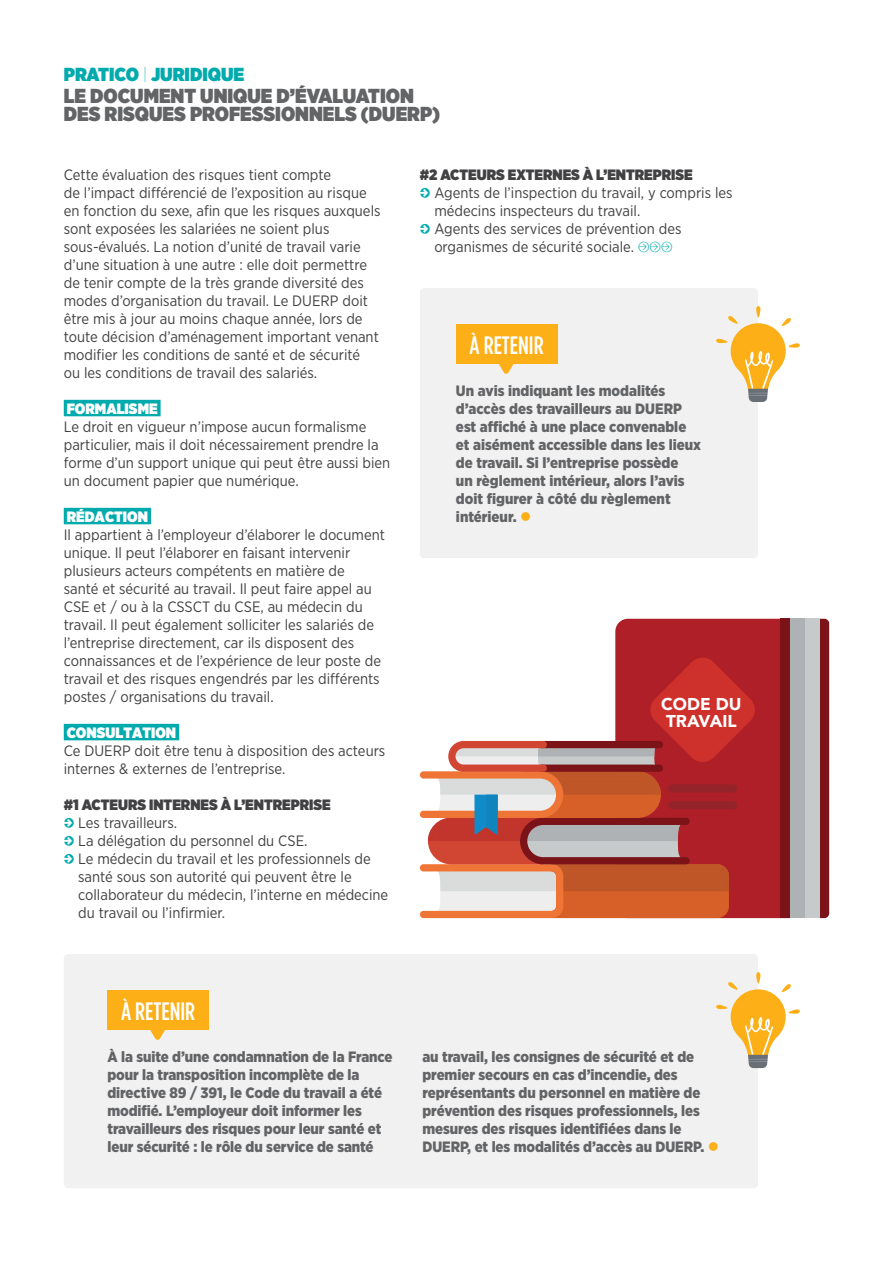
<style>
.page{position:relative;width:893px;height:1263px;background:#fff}
.page>*{position:absolute;margin:0;border:0;box-sizing:border-box;transform-origin:0 0}
.t1{font:500 25.2px "Gotham Condensed";color:#fff}
.t2{font:900 20.25px "Gotham Narrow";color:#636466}
.t3{font:900 18.9px "Gotham Narrow";color:#00aaad}
.t4{font:900 17.1px/17.1px "Avenir";color:#fff}
.t5{font:15px/18px "Gotham Narrow";color:#414042}
.t6{font:900 15px/18px "Gotham Narrow";letter-spacing:-.005em;color:#636466}
.t7{font:900 15px "Gotham Narrow";color:#414042}
.t8{font:900 15px "Gotham Narrow";color:#fff}
.s1{font-weight:100;font-size:21.75px}
.s2{color:#fcaf17}
</style>
<div class="page">
<div style="left:64px;top:400px;width:97px;height:16px;background:#00aaad"></div>
<div style="left:64px;top:508px;width:87px;height:16px;background:#00aaad"></div>
<div style="left:64px;top:724px;width:115px;height:16px;background:#00aaad"></div>
<div style="left:64px;top:954px;width:694px;height:234px;background:#f1f1f2;border-radius:4px"></div>
<svg style="left:150px;top:1030px;width:15px;height:10px"></svg>
<div style="left:107px;top:990px;width:102px;height:40px;background:#fcaf17"></div>
<svg style="left:716px;top:972px;width:84px;height:96px"></svg>
<div style="left:420px;top:288px;width:338px;height:270px;background:#f1f1f2;border-radius:4px"></div>
<svg style="left:499px;top:364px;width:15px;height:10px"></svg>
<div style="left:456px;top:324px;width:101px;height:40px;background:#fcaf17"></div>
<svg style="left:716px;top:306px;width:84px;height:96px"></svg>
<div style="left:820px;top:619px;width:9px;height:299px;background:#7b1318"></div>
<div style="left:790px;top:619px;width:30px;height:299px;background:#c6cacb"></div>
<div style="left:790px;top:619px;width:15px;height:299px;background:#aeb2b4"></div>
<div style="left:615px;top:619px;width:166px;height:299px;background:#af1f27"></div>
<div style="left:781px;top:619px;width:9px;height:299px;background:#7b1318"></div>
<svg style="left:420px;top:656px;width:336px;height:262px"></svg>
<p class="t3" style="left:64px;top:62px;width:182px">PRATICO <span class="s1">I</span> JURIDIQUE</p>
<h2 class="t2" style="left:64px;top:82px;width:304px">LE DOCUMENT UNIQUE D’ÉVALUATIO</h2>
<h2 class="t2" style="left:400px;top:82px;width:15px">N</h2>
<h2 class="t2" style="left:64px;top:101px;width:140px">DES RISQUES PRO</h2>
<h2 class="t2" style="left:229px;top:101px;width:154px">FESSIONNELS (DUE</h2>
<h2 class="t2" style="left:407px;top:101px;width:34px">RP)</h2>
<p class="t5" style="left:64px;top:165px;width:318px">Cette évaluation des risques tient compte<br>de l’impact différencié de l’exposition au risque en fonction du sexe, afin que les risques auxquels sont exposées les salariées ne soient plus sous-évalués. La notion d’unité de travail varie d’une situation à une autre : elle doit permettre de tenir compte de la très grande diversité des modes d’organisation du travail. Le DUERP doit être mis à jour au moins chaque année, lors de toute décision d’aménagement important venant modifier les conditions de santé et de sécurité<br>ou les conditions de travail des salariés.</p>
<p class="t8" style="left:67px;top:399px;width:11px">FOR</p>
<p class="t8" style="left:95px;top:399px;width:64px">MALISME</p>
<p class="t5" style="left:64px;top:417px;width:328px">Le droit en vigueur n’impose aucun formalisme particulier, mais il doit nécessairement prendre la forme d’un support unique qui peut être aussi bien un document papier que numérique.</p>
<p class="t8" style="left:67px;top:507px;width:38px">RÉDACTIO</p>
<p class="t8" style="left:138px;top:507px;width:12px">N</p>
<p class="t5" style="left:64px;top:525px;width:323px">Il appartient à l’employeur d’élaborer le document unique. Il peut l’élaborer en faisant intervenir plusieurs acteurs compétents en matière de<br>santé et sécurité au travail. Il peut faire appel au CSE et / ou à la CSSCT du CSE, au médecin du travail. Il peut également solliciter les salariés de l’entreprise directement, car ils disposent des connaissances et de l’expérience de leur poste de travail et des risques engendrés par les différents postes / organisations du travail.</p>
<p class="t8" style="left:67px;top:723px;width:58px">CONSULTATIO</p>
<p class="t8" style="left:166px;top:723px;width:12px">N</p>
<p class="t5" style="left:64px;top:741px;width:323px">Ce DUERP doit être tenu à disposition des acteurs internes &amp; externes de l’entreprise.</p>
<p class="t7" style="left:64px;top:795px;width:268px">#1 ACTEURS INTERNES À L’ENTREPRISE</p>
<p class="t5" style="left:78px;top:813px;width:312px">Les travailleurs.<br>La délégation du personnel du CSE.<br>Le médecin du travail et les professionnels de santé sous son autorité qui peuvent être le collaborateur du médecin, l’interne en médecine du travail ou l’infirmier.</p>
<p class="t7" style="left:420px;top:165px;width:274px">#2 ACTEURS EXTERNES À L’ENTREPRISE</p>
<p class="t5" style="left:434px;top:183px;width:300px">Agents de l’inspection du travail, y compris les médecins inspecteurs du travail.<br>Agents des services de prévention des organismes de sécurité sociale.</p>
<h1 class="t1" style="left:470px;top:331px;width:76px">À RETENIR</h1>
<p class="t6" style="left:456px;top:382px;width:247px">Un avis indiquant les modalités d’accès des travailleurs au DUERP est affiché à une place convenable et aisément accessible dans les lieux de travail. Si l’entreprise possède<br>un règlement intérieur, alors l’avis doit figurer à côté du règlement intérieur. <span class="s2">●</span></p>
<p class="t4" style="left:661px;top:695px;width:82px">CODE DU<br>TRAVAIL</p>
<h1 class="t1" style="left:121px;top:997px;width:76px">À RETENIR</h1>
<p class="t6" style="left:107px;top:1048px;width:287px">À la suite d’une condamnation de la France pour la transposition incomplète de la directive 89 / 391, le Code du travail a été modifié. L’employeur doit informer les travailleurs des risques pour leur santé et leur sécurité : le rôle du service de santé</p>
<p class="t6" style="left:422px;top:1048px;width:298px">au travail, les consignes de sécurité et de premier secours en cas d’incendie, des représentants du personnel en matière de prévention des risques professionnels, les mesures des risques identifiées dans le DUERP, et les modalités d’accès au DUERP. <span class="s2">●</span></p>
</div>
